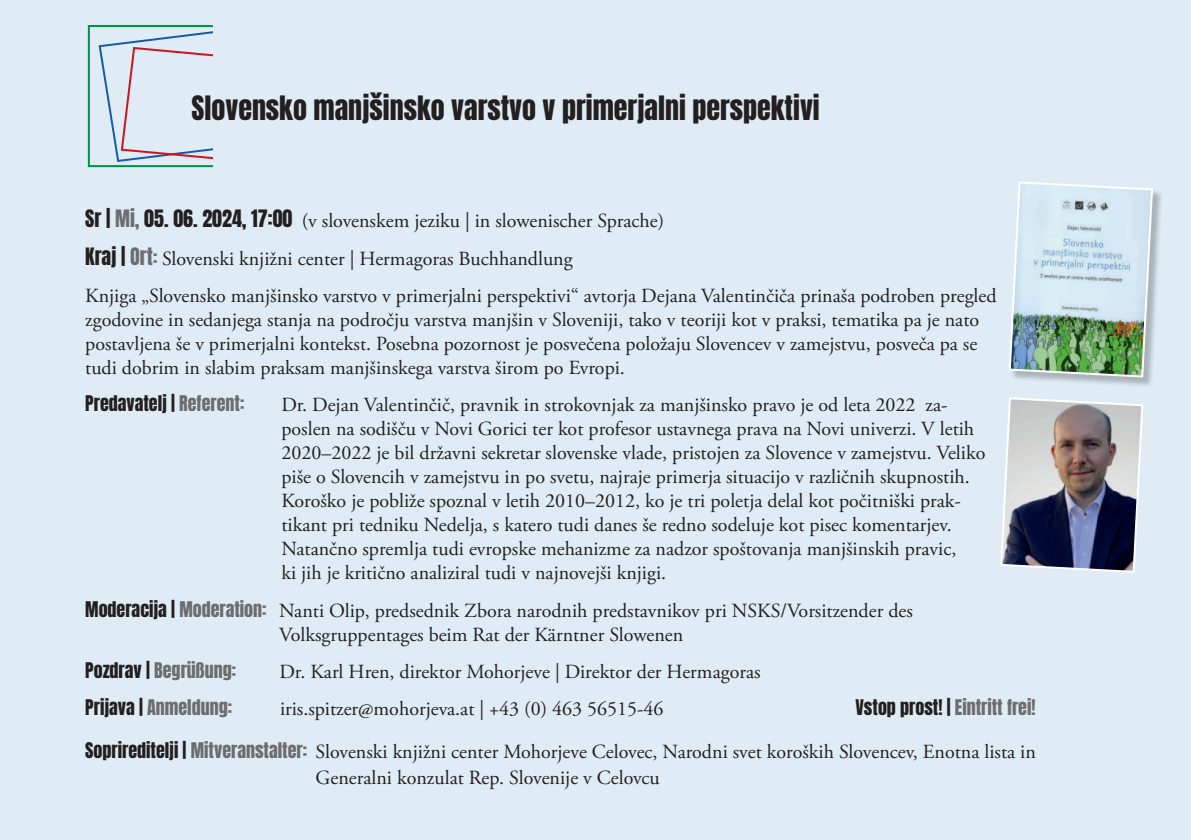
<style>
.page{position:relative;width:1191px;height:840px;background:#fff}
.page>*{position:absolute;margin:0;border:0;box-sizing:border-box;transform-origin:0 0}
.t1{font:28px "Anton";color:#231f20}
.t2{font:20px/24px "Adobe Garamond Pro";color:#231f20}
.t3{font:18px "Anton";color:#6c6d70}
.t4{font:18px "Anton";color:#231f20}
.s1{font-family:"Anton"}
.s2{font-family:"Anton";color:#6c6d70}
.s3{font-family:"Anton";font-size:18px;color:#6c6d70}
.s4{color:#6c6d70}
.s5{font-family:"Anton";font-size:18px}
.s6{color:#231f20}
</style>
<div class="page">
<div style="left:0;top:0;width:1191px;height:839px;background:#dfecf5"></div>
<img style="left:1000px;top:397px;width:144px;height:176px">
<svg style="left:97px;top:25px;width:116px;height:143px"></svg>
<div style="left:1009px;top:182px;width:154px;height:206px;background:#231f20;opacity:.28"></div>
<img style="left:1009px;top:181px;width:145px;height:197px">
<h1 class="t1" style="left:192px;top:94px;width:629px">Slovensko manjšinsko varstvo v primerjalni perspektivi</h1>
<p class="t2" style="left:85px;top:203px;width:580px;line-height:37.4px"><span class="s1">Sr |</span> <span class="s2">Mi,</span> <span class="s1">05. 06. 2024, 17:00</span> (v slovenskem jeziku | in slowenischer Sprache)<br><span class="s1">Kraj |</span> <span class="s2">Ort</span><span class="s3">:</span> Slovenski knjižni center | Hermagoras Buchhandlung</p>
<p class="t2" style="left:85px;top:284px;width:913px">Knjiga „Slovensko manjšinsko varstvo v primerjalni perspektivi“ avtorja Dejana Valentinčiča prinaša podroben pregled zgodovine in sedanjega stanja na področju varstva manjšin v Sloveniji, tako v teoriji kot v praksi, tematika pa je nato postavljena še v primerjalni kontekst. Posebna pozornost je posvečena položaju Slovencev v zamejstvu, posveča pa se tudi dobrim in slabim praksam manjšinskega varstva širom po Evropi.</p>
<p class="t4" style="left:85px;top:394px;width:161px">Predavatelj | <span class="s4">Referent:</span></p>
<p class="t2" style="left:281px;top:393px;width:705px">Dr. Dejan Valentinčič, pravnik in strokovnjak za manjšinsko pravo je od leta 2022 za&shy;poslen na sodišču v Novi Gorici ter kot profesor ustavnega prava na Novi univerzi. V letih 2020–2022 je bil državni sekretar slovenske vlade, pristojen za Slovence v zamejstvu. Veliko piše o Slovencih v zamejstvu in po svetu, najraje primerja situacijo v različnih skupnostih.<br>Koroško je pobliže spoznal v letih 2010–2012, ko je tri poletja delal kot počitniški prak&shy;tikant pri tedniku Nedelja, s katero tudi danes še redno sodeluje kot pisec komentarjev.<br>Natančno spremlja tudi evropske mehanizme za nadzor spoštovanja manjšinskih pravic,<br>ki jih je kritično analiziral tudi v najnovejši knjigi.</p>
<p class="t2" style="left:279px;top:598px;width:635px;text-indent:-194px"><span class="s5">Moderacija |</span> <span class="s3">Moderation:</span> Nanti Olip, predsednik Zbora narodnih predstavnikov pri NSKS/Vorsitzender des<br>Volksgruppentages beim Rat der Kärntner Slowenen</p>
<p class="t3" style="left:85px;top:660px;width:152px"><span class="s6">Pozdrav |</span> Begrüßung:</p>
<p class="t2" style="left:280px;top:660px;width:482px">Dr. Karl Hren, direktor Mohorjeve | Direktor der Hermagoras</p>
<p class="t3" style="left:85px;top:698px;width:148px"><span class="s6">Prijava |</span> Anmeldung:</p>
<p class="t2" style="left:280px;top:697px;width:385px">iris.spitzer@mohorjeva.at | +43 (0) 463 56515-46</p>
<p class="t3" style="left:855px;top:698px;width:181px"><span class="s6">Vstop prost! |</span> Eintritt frei!</p>
<p class="t2" style="left:315px;top:739px;width:722px;line-height:26px;text-indent:-230px"><span class="s5">Soprireditelji |</span> <span class="s3">Mitveranstalter:</span> Slovenski knjižni center Mohorjeve Celovec, Narodni svet koroških Slovencev, Enotna lista in<br>Generalni konzulat Rep. Slovenije v Celovcu</p>
</div>
